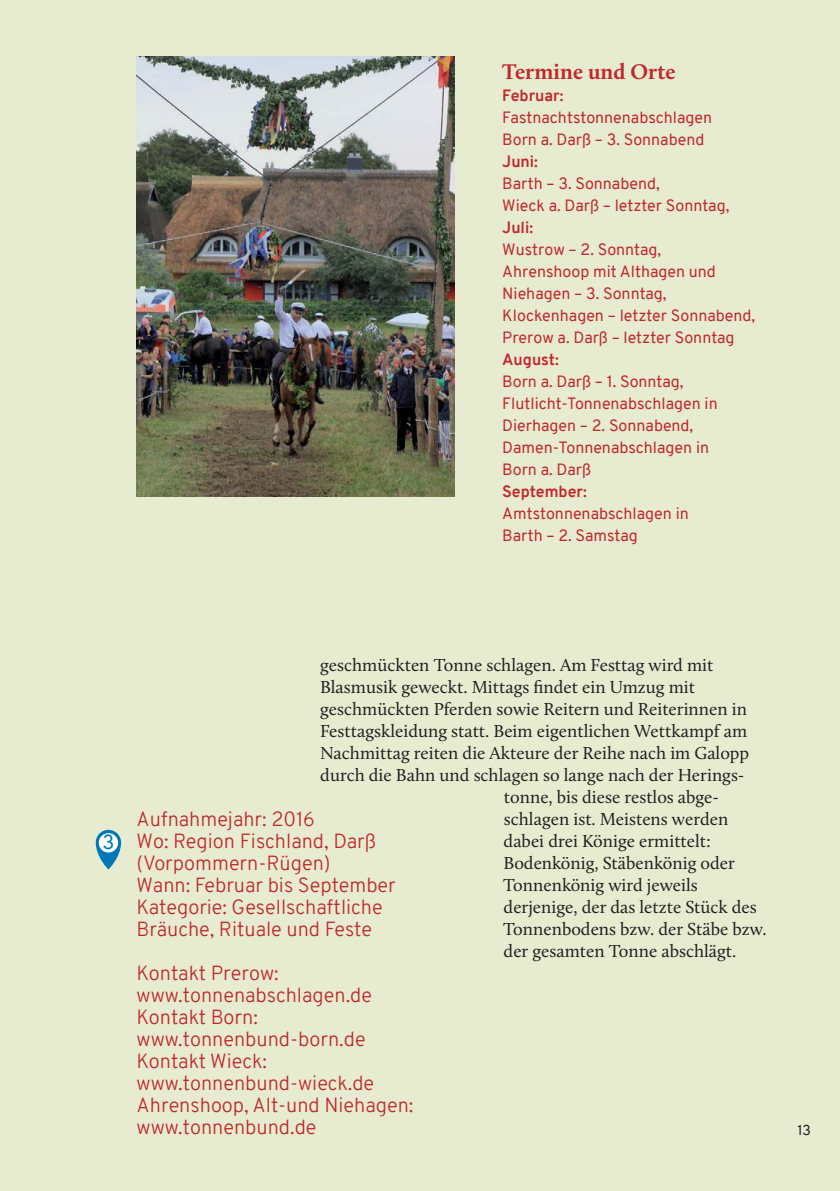
<style>
.page{position:relative;width:840px;height:1191px;background:#fff}
.page>*{position:absolute;margin:0;border:0;box-sizing:border-box;transform-origin:0 0}
.t1{font:700 22px "Calluna";color:#c1282d}
.t2{font:300 20px/22px "Overpass";color:#c1282d}
.t3{font:19.8px "Overpass";color:#0077b6}
.t4{font:18px "Calluna";color:#231f20}
.t5{font:16px/22px "Overpass";color:#c1282d}
.t6{font:700 16px "Overpass";color:#c1282d}
.t7{font:14px "Overpass";color:#231f20}
</style>
<div class="page">
<div style="left:0;top:0;width:839px;height:1191px;background:#e7ecd1"></div>
<svg style="left:96px;top:830px;width:25px;height:39px"></svg>
<div style="left:99px;top:833px;width:19px;height:19px;background:#fff;border-radius:50%"></div>
<img style="left:136px;top:57px;width:318px;height:439px">
<p class="t1" style="left:502px;top:58px;width:175px">Termine und Orte</p>
<p class="t6" style="left:502px;top:84px;width:63px">Februar:</p>
<p class="t5" style="left:502px;top:106px;width:211px">Fastnachtstonnenabschlagen<br>Born a. Darß – 3. Sonnabend</p>
<p class="t6" style="left:502px;top:150px;width:37px">Juni:</p>
<p class="t5" style="left:502px;top:172px;width:228px">Barth – 3. Sonnabend,<br>Wieck a. Darß – letzter Sonntag,</p>
<p class="t6" style="left:502px;top:216px;width:32px">Juli:</p>
<p class="t5" style="left:502px;top:238px;width:254px">Wustrow – 2. Sonntag,<br>Ahrenshoop mit Althagen und<br>Niehagen – 3. Sonntag,<br>Klockenhagen – letzter Sonnabend,<br>Prerow a. Darß – letzter Sonntag</p>
<p class="t6" style="left:502px;top:348px;width:58px">August:</p>
<p class="t5" style="left:502px;top:370px;width:217px">Born a. Darß – 1. Sonntag,<br>Flutlicht-Tonnenabschlagen in<br>Dierhagen – 2. Sonnabend,<br>Damen-Tonnenabschlagen in<br>Born a. Darß</p>
<p class="t6" style="left:502px;top:480px;width:86px">September:</p>
<p class="t5" style="left:502px;top:502px;width:188px">Amtstonnenabschlagen in<br>Barth – 2. Samstag</p>
<p class="t3" style="left:103px;top:828px;width:13px">3</p>
<p class="t4" style="left:320px;top:654px;width:394px">geschmückten Tonne schlagen. Am Festtag wird mit</p>
<p class="t4" style="left:320px;top:676px;width:376px">Blasmusik geweckt. Mittags findet ein Umzug mit</p>
<p class="t4" style="left:320px;top:698px;width:428px">geschmückten Pferden sowie Reitern und Reiterinnen in</p>
<p class="t4" style="left:320px;top:720px;width:428px">Festtagskleidung statt. Beim eigentlichen Wettkampf am</p>
<p class="t4" style="left:320px;top:742px;width:430px">Nachmittag reiten die Akteure der Reihe nach im Galopp</p>
<p class="t4" style="left:320px;top:764px;width:425px">durch die Bahn und schlagen so lange nach der Herings-</p>
<p class="t4" style="left:503px;top:786px;width:216px">tonne, bis diese restlos abge-</p>
<p class="t4" style="left:503px;top:808px;width:226px">schlagen ist. Meistens werden</p>
<p class="t4" style="left:503px;top:830px;width:209px">dabei drei Könige ermittelt:</p>
<p class="t4" style="left:503px;top:852px;width:233px">Bodenkönig, Stäbenkönig oder</p>
<p class="t4" style="left:502px;top:874px;width:196px">Tonnenkönig wird jeweils</p>
<p class="t4" style="left:503px;top:896px;width:254px">derjenige, der das letzte Stück des</p>
<p class="t4" style="left:502px;top:918px;width:265px">Tonnenbodens bzw. der Stäbe bzw.</p>
<p class="t4" style="left:503px;top:940px;width:234px">der gesamten Tonne abschlägt.</p>
<p class="t2" style="left:136px;top:808px;width:260px">Aufnahmejahr: 2016<br>Wo: Region Fischland, Darß (Vorpommern-Rügen)<br>Wann: Februar bis September<br>Kategorie: Gesellschaftliche<br>Bräuche, Rituale und Feste</p>
<p class="t2" style="left:136px;top:962px;width:278px">Kontakt Prerow: www.tonnenabschlagen.de<br>Kontakt Born: www.tonnenbund-born.de<br>Kontakt Wieck: www.tonnenbund-wieck.de<br>Ahrenshoop, Alt-und Niehagen: www.tonnenbund.de</p>
<p class="t7" style="left:797px;top:1120px;width:15px">13</p>
</div>
